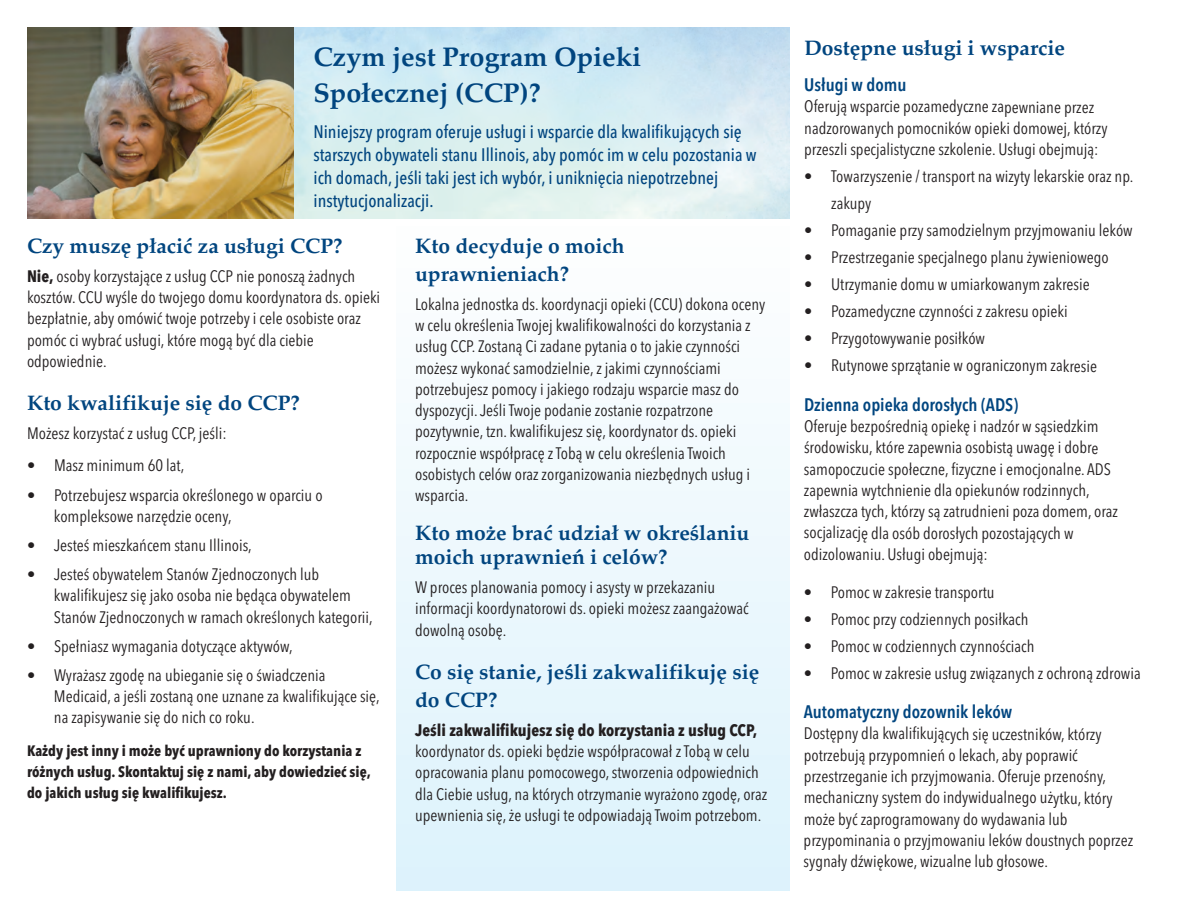
<style>
.page{position:relative;width:1188px;height:918px;background:#fff}
.page>*{position:absolute;margin:0;border:0;box-sizing:border-box;transform-origin:0 0}
.t1{font:700 27px/35.7px "Palatino";color:#01457f}
.t2{font:700 21px/27.8px "Palatino";color:#01457f}
.t3{font:500 18px/23.1px "Avenir Next Condensed";color:#01457f}
.t4{font:600 18px "Avenir Next Condensed";color:#01457f}
.t5{font:16.5px/21.3px "Avenir Next Condensed";color:#231f20}
.t6{font:700 16.5px "Avenir Next Condensed";color:#231f20}
.t7{font:700 15px/21.3px "Avenir Next Condensed";color:#231f20}
.s1{font-weight:700}
</style>
<div class="page">
<div style="left:397px;top:219px;width:393px;height:672px;background:linear-gradient(to bottom,#fefefe,#dcf2fc)"></div>
<img style="left:293px;top:27px;width:497px;height:192px">
<img style="left:27px;top:27px;width:266px;height:192px">
<h1 class="t1" style="left:314px;top:41px;width:329px">Czym jest Program Opieki<br>Społecznej (CCP)?</h1>
<p class="t3" style="left:314px;top:122px;width:445px">Niniejszy program oferuje usługi i wsparcie dla kwalifikujących się starszych obywateli stanu Illinois, aby pomóc im w celu pozostania w ich domach, jeśli taki jest ich wybór, i uniknięcia niepotrzebnej instytucjonalizacji.</p>
<p class="t2" style="left:27px;top:233px;width:317px">Czy muszę płacić za usługi CCP?</p>
<p class="t5" style="left:27px;top:267px;width:355px"><span class="s1">Nie,</span> osoby korzystające z usług CCP nie ponoszą żadnych kosztów. CCU wyśle do twojego domu koordynatora ds. opieki bezpłatnie, aby omówić twoje potrzeby i cele osobiste oraz pomóc ci wybrać usługi, które mogą być dla ciebie odpowiednie.</p>
<p class="t2" style="left:27px;top:391px;width:274px">Kto kwalifikuje się do CCP?</p>
<p class="t5" style="left:27px;top:424px;width:201px">Możesz korzystać z usług CCP, jeśli:</p>
<p class="t5" style="left:27px;top:456px;width:159px">• Masz minimum 60 lat,</p>
<p class="t5" style="left:54px;top:486px;width:270px;text-indent:-27px">• Potrzebujesz wsparcia określonego w oparciu o kompleksowe narzędzie oceny,</p>
<p class="t5" style="left:27px;top:536px;width:226px">• Jesteś mieszkańcem stanu Illinois,</p>
<p class="t5" style="left:54px;top:565px;width:320px;text-indent:-27px">• Jesteś obywatelem Stanów Zjednoczonych lub kwalifikujesz się jako osoba nie będąca obywatelem<br>Stanów Zjednoczonych w ramach określonych kategorii,</p>
<p class="t5" style="left:27px;top:637px;width:267px">• Spełniasz wymagania dotyczące aktywów,</p>
<p class="t5" style="left:54px;top:666px;width:327px;text-indent:-27px">• Wyrażasz zgodę na ubieganie się o świadczenia<br>Medicaid, a jeśli zostaną one uznane za kwalifikujące się, na zapisywanie się do nich co roku.</p>
<p class="t7" style="left:27px;top:741px;width:345px">Każdy jest inny i może być uprawniony do korzystania z różnych usług. Skontaktuj się z nami, aby dowiedzieć się, do jakich usług się kwalifikujesz.</p>
<p class="t2" style="left:415px;top:233px;width:211px">Kto decyduje o moich uprawnieniach?</p>
<p class="t5" style="left:415px;top:295px;width:352px">Lokalna jednostka ds. koordynacji opieki (CCU) dokona oceny w celu określenia Twojej kwalifikowalności do korzystania z usług CCP. Zostaną Ci zadane pytania o to jakie czynności możesz wykonać samodzielnie, z jakimi czynnościami potrzebujesz pomocy i jakiego rodzaju wsparcie masz do dyspozycji. Jeśli Twoje podanie zostanie rozpatrzone pozytywnie, tzn. kwalifikujesz się, koordynator ds. opieki rozpocznie współpracę z Tobą w celu określenia Twoich osobistych celów oraz zorganizowania niezbędnych usług i wsparcia.</p>
<p class="t2" style="left:415px;top:523px;width:336px;line-height:23.7px">Kto może brać udział w określaniu moich uprawnień i celów?</p>
<p class="t5" style="left:415px;top:578px;width:335px">W proces planowania pomocy i asysty w przekazaniu informacji koordynatorowi ds. opieki możesz zaangażować dowolną osobę.</p>
<p class="t2" style="left:415px;top:659px;width:346px">Co się stanie, jeśli zakwalifikuję się do CCP?</p>
<p class="t6" style="left:415px;top:723px;width:344px">Jeśli zakwalifikujesz się do korzystania z usług CCP,</p>
<p class="t5" style="left:415px;top:742px;width:354px">koordynator ds. opieki będzie współpracował z Tobą w celu opracowania planu pomocowego, stworzenia odpowiednich dla Ciebie usług, na których otrzymanie wyrażono zgodę, oraz upewnienia się, że usługi te odpowiadają Twoim potrzebom.</p>
<p class="t2" style="left:804px;top:35px;width:262px">Dostępne usługi i wsparcie</p>
<p class="t4" style="left:804px;top:77px;width:104px">Usługi w domu</p>
<p class="t5" style="left:804px;top:98px;width:305px">Oferują wsparcie pozamedyczne zapewniane przez nadzorowanych pomocników opieki domowej, którzy przeszli specjalistyczne szkolenie. Usługi obejmują:</p>
<p class="t5" style="left:831px;top:164px;width:304px;line-height:27px;text-indent:-27px">• Towarzyszenie / transport na wizyty lekarskie oraz np. zakupy</p>
<p class="t5" style="left:804px;top:221px;width:330px">• Pomaganie przy samodzielnym przyjmowaniu leków</p>
<p class="t5" style="left:804px;top:248px;width:306px">• Przestrzeganie specjalnego planu żywieniowego</p>
<p class="t5" style="left:804px;top:275px;width:287px">• Utrzymanie domu w umiarkowanym zakresie</p>
<p class="t5" style="left:804px;top:302px;width:265px">• Pozamedyczne czynności z zakresu opieki</p>
<p class="t5" style="left:804px;top:329px;width:183px">• Przygotowywanie posiłków</p>
<p class="t5" style="left:804px;top:357px;width:294px">• Rutynowe sprzątanie w ograniczonym zakresie</p>
<p class="t4" style="left:804px;top:397px;width:216px">Dzienna opieka dorosłych (ADS)</p>
<p class="t5" style="left:804px;top:417px;width:316px">Oferuje bezpośrednią opiekę i nadzór w sąsiedzkim środowisku, które zapewnia osobistą uwagę i dobre samopoczucie społeczne, fizyczne i emocjonalne. ADS zapewnia wytchnienie dla opiekunów rodzinnych, zwłaszcza tych, którzy są zatrudnieni poza domem, oraz socjalizację dla osób dorosłych pozostających w odizolowaniu. Usługi obejmują:</p>
<p class="t5" style="left:804px;top:583px;width:192px">• Pomoc w zakresie transportu</p>
<p class="t5" style="left:804px;top:610px;width:226px">• Pomoc przy codziennych posiłkach</p>
<p class="t5" style="left:804px;top:637px;width:232px">• Pomoc w codziennych czynnościach</p>
<p class="t5" style="left:804px;top:664px;width:338px">• Pomoc w zakresie usług związanych z ochroną zdrowia</p>
<p class="t4" style="left:804px;top:705px;width:210px">Automatyczny dozownik leków</p>
<p class="t5" style="left:804px;top:725px;width:331px">Dostępny dla kwalifikujących się uczestników, którzy potrzebują przypomnień o lekach, aby poprawić przestrzeganie ich przyjmowania. Oferuje przenośny, mechaniczny system do indywidualnego użytku, który może być zaprogramowany do wydawania lub przypominania o przyjmowaniu leków doustnych poprzez sygnały dźwiękowe, wizualne lub głosowe.</p>
</div>
